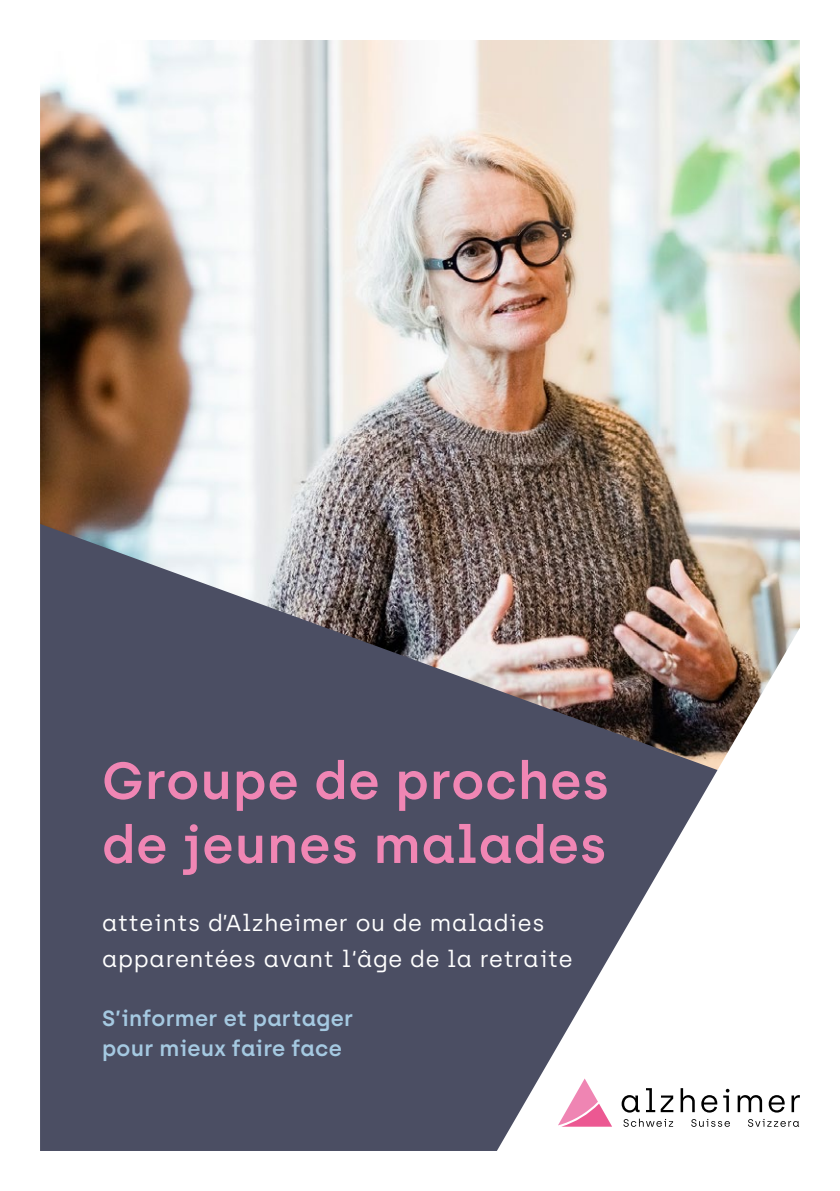
<style>
.page{position:relative;width:840px;height:1191px;background:#fff}
.page>*{position:absolute;margin:0;border:0;box-sizing:border-box;transform-origin:0 0}
.t1{font:600 52px/64px "Archia";letter-spacing:.02em;color:#f086b4}
.t2{font:23px/36px "Archia";letter-spacing:.03em;color:#fff}
.t3{font:600 22px/30px "Archia";letter-spacing:.01em;color:#a5c9e1}
</style>
<div class="page">
<img style="left:41px;top:41px;width:757px;height:473px">
<svg style="left:41px;top:514px;width:757px;height:636px;background:#5c5c6b"></svg>
<svg style="left:473px;top:601px;width:327px;height:550px"></svg>
<svg style="left:557px;top:1078px;width:54px;height:48px"></svg>
<svg style="left:621px;top:1095px;width:18px;height:17px"></svg>
<svg style="left:645px;top:1088px;width:28px;height:24px"></svg>
<svg style="left:680px;top:1088px;width:14px;height:24px"></svg>
<svg style="left:701px;top:1095px;width:15px;height:17px"></svg>
<svg style="left:722px;top:1088px;width:7px;height:24px"></svg>
<svg style="left:737px;top:1095px;width:24px;height:17px"></svg>
<svg style="left:768px;top:1095px;width:16px;height:17px"></svg>
<svg style="left:791px;top:1095px;width:8px;height:17px"></svg>
<svg style="left:623px;top:1118px;width:49px;height:8px"></svg>
<svg style="left:690px;top:1118px;width:39px;height:8px"></svg>
<svg style="left:747px;top:1118px;width:51px;height:8px"></svg>
<h1 class="t1" style="left:102px;top:748px;width:508px">Groupe de proches de jeunes malades</h1>
<p class="t2" style="left:102px;top:904px;width:472px">atteints d’Alzheimer ou de maladies apparentées avant l‘âge de la retraite</p>
<p class="t3" style="left:102px;top:1002px;width:252px">S’informer et partager pour mieux faire face</p>
</div>
